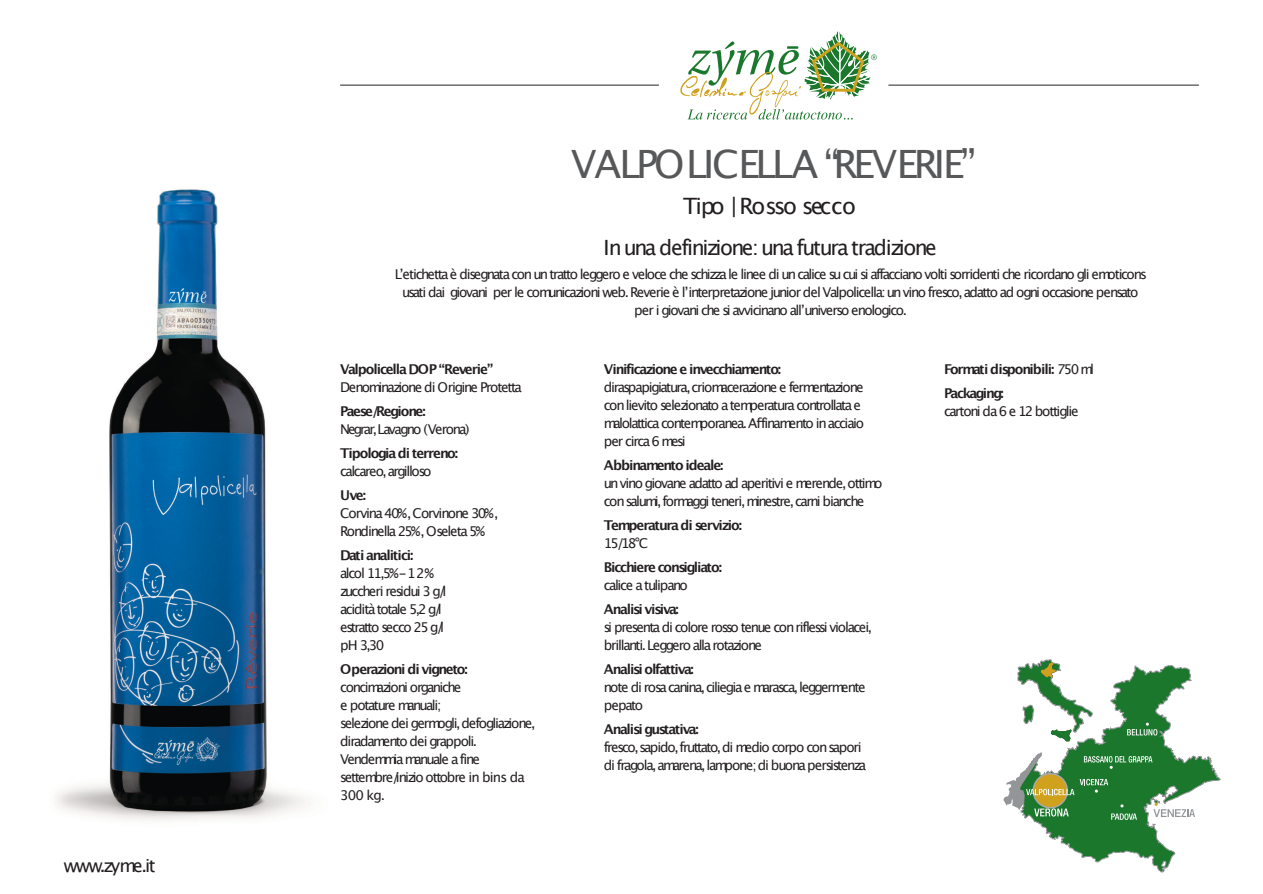
<style>
.page{position:relative;width:1263px;height:894px;background:#fff}
.page>*{position:absolute;margin:0;border:0;box-sizing:border-box;transform-origin:0 0}
.t1{font:39px "Lucida Grande";letter-spacing:-.08em;color:#57585a}
.t2{font:22.5px "Lucida Grande";letter-spacing:-.09em;color:#231f20}
.t3{font:21px "Lucida Grande";letter-spacing:-.095em;color:#231f20}
.t4{font:18px "Lucida Grande";letter-spacing:-.075em;color:#231f20}
.t5{font:13.5px/18px "Lucida Grande";letter-spacing:-.105em;color:#231f20}
.t6{font:700 13.5px/24px "Lucida Grande";letter-spacing:-.09em;color:#231f20}
.t7{font:700 13.5px "Lucida Grande";letter-spacing:-.115em;color:#231f20}
.t8{font:700 13.5px "Lucida Grande";letter-spacing:-.11em;color:#231f20}
.t9{font:13.5px "Lucida Grande";letter-spacing:-.145em;color:#231f20}
.s1{font-weight:400}
</style>
<div class="page">
<svg style="left:680px;top:31px;width:197px;height:88px"></svg>
<hr style="left:340px;top:85px;width:319px;height:1px;background:#231f20">
<hr style="left:888px;top:85px;width:311px;height:1px;background:#231f20">
<svg style="left:1003px;top:659px;width:218px;height:214px"></svg>
<img style="left:56px;top:189px;width:249px;height:631px">
<h3 class="t4" style="left:64px;top:857px;width:93px">www.zyme.it</h3>
<h1 class="t1" style="left:571px;top:147px;width:406px">VALPOLICELLA “REVERIE”</h1>
<h2 class="t2" style="left:683px;top:196px;width:174px">Tipo |Rosso secco</h2>
<h3 class="t3" style="left:604px;top:238px;width:335px">In una definizione: una futura tradizione</h3>
<p class="t5" style="left:395px;top:266px;width:754px;text-align:center">Lʼetichetta è disegnata con un tratto leggero e veloce che schizza le linee di un calice su cui si affacciano volti sorridenti che ricordano gli emoticons usati dai giovani per le comunicazioni web. Reverie è lʼinterpretazione junior del Valpolicella: un vino fresco, adatto ad ogni occasione pensato per i giovani che si avvicinano allʼuniverso enologico.</p>
<p class="t6" style="left:340px;top:358px;width:154px">Valpolicella DOP “Reverie”</p>
<p class="t5" style="left:340px;top:379px;width:183px">Denominazione di Origine Protetta</p>
<p class="t7" style="left:340px;top:405px;width:87px">Paese/Regione:</p>
<p class="t9" style="left:340px;top:423px;width:131px">Negrar, Lavagno (Verona)</p>
<p class="t6" style="left:340px;top:442px;width:119px">Tipologia di terreno:</p>
<p class="t5" style="left:340px;top:463px;width:93px">calcareo, argilloso</p>
<p class="t6" style="left:340px;top:484px;width:27px">Uve:</p>
<p class="t5" style="left:340px;top:505px;width:160px">Corvina 40%, Corvinone 30%,<br>Rondinella 25%, Oseleta 5%</p>
<p class="t6" style="left:340px;top:544px;width:75px">Dati analitici:</p>
<p class="t5" style="left:340px;top:565px;width:108px">alcol 11,5%-12% zuccheri residui 3 g/l acidità totale 5,2 g/l estratto secco 25 g/l pH 3,30</p>
<p class="t6" style="left:340px;top:658px;width:129px">Operazioni di vigneto:</p>
<p class="t5" style="left:340px;top:679px;width:197px">concimazioni organiche<br>e potature manuali;<br>selezione dei germogli, defogliazione, diradamento dei grappoli.<br>Vendemmia manuale a fine settembre/inizio ottobre in bins da<br>300 kg.</p>
<p class="t8" style="left:604px;top:363px;width:179px">Vinificazione e invecchiamento:</p>
<p class="t5" style="left:604px;top:379px;width:262px">diraspapigiatura, criomacerazione e fermentazione con lievito selezionato a temperatura controllata e malolattica contemporanea. Affinamento in acciaio per circa 6 mesi</p>
<p class="t6" style="left:604px;top:454px;width:121px">Abbinamento ideale:</p>
<p class="t5" style="left:604px;top:475px;width:280px">un vino giovane adatto ad aperitivi e merende, ottimo con salumi, formaggi teneri, minestre, carni bianche</p>
<p class="t6" style="left:604px;top:514px;width:140px">Temperatura di servizio:</p>
<p class="t5" style="left:604px;top:535px;width:46px">15/18°C</p>
<p class="t6" style="left:604px;top:556px;width:120px">Bicchiere consigliato:</p>
<p class="t5" style="left:604px;top:577px;width:86px">calice a tulipano</p>
<p class="t6" style="left:604px;top:598px;width:77px">Analisi visiva:</p>
<p class="t5" style="left:604px;top:619px;width:270px">si presenta di colore rosso tenue con riflessi violacei, brillanti. Leggero alla rotazione</p>
<p class="t6" style="left:604px;top:658px;width:92px">Analisi olfattiva:</p>
<p class="t5" style="left:604px;top:679px;width:263px">note di rosa canina, ciliegia e marasca, leggermente pepato</p>
<p class="t7" style="left:604px;top:723px;width:96px">Analisi gustativa:</p>
<p class="t5" style="left:604px;top:739px;width:264px">fresco, sapido, fruttato, di medio corpo con sapori di fragola, amarena, lampone; di buona persistenza</p>
<p class="t6" style="left:944px;top:358px;width:152px">Formati disponibili: <span class="s1">750 ml<br></span>Packaging:</p>
<p class="t5" style="left:944px;top:403px;width:136px">cartoni da 6 e 12 bottiglie</p>
</div>
